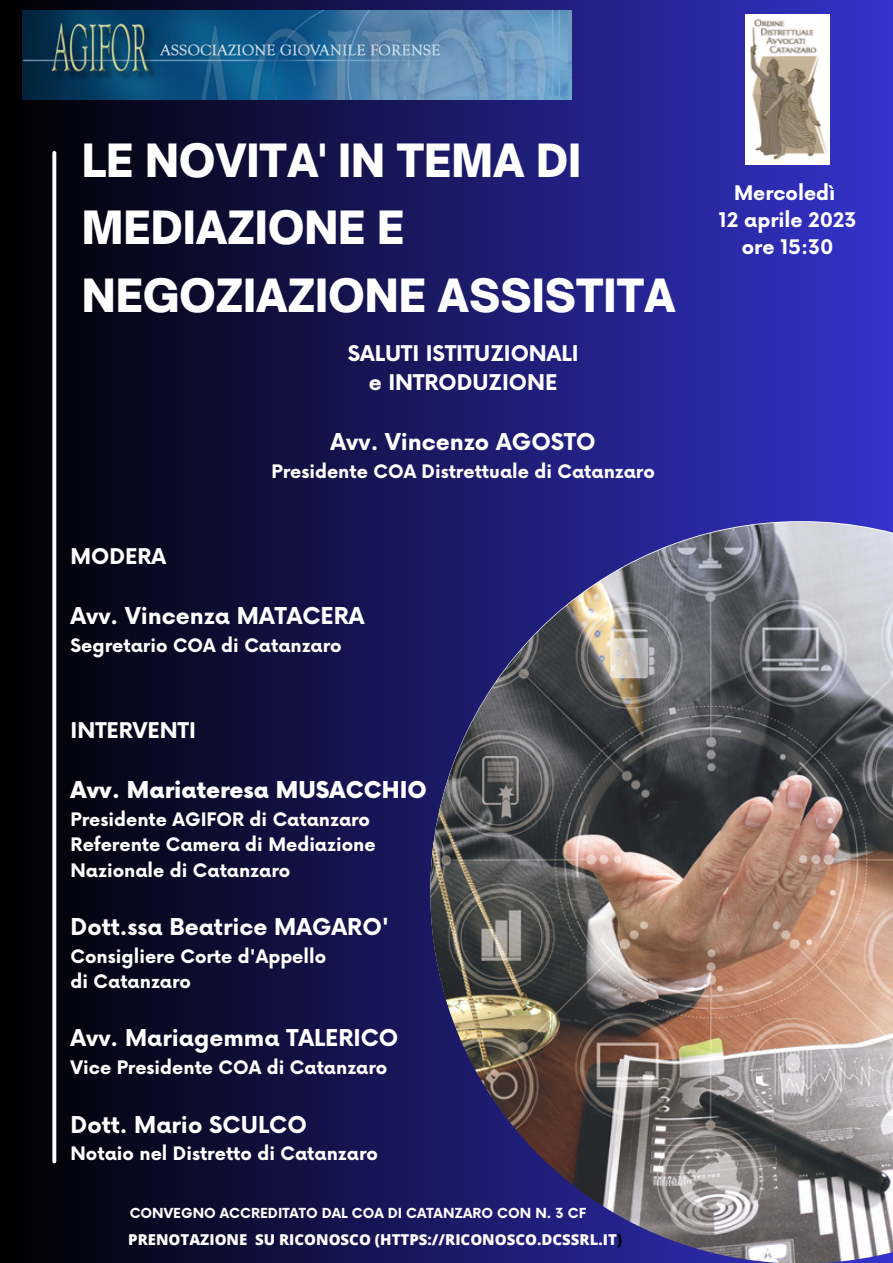
<style>
.page{position:relative;width:893px;height:1263px;background:#fff}
.page>*{position:absolute;margin:0;border:0;box-sizing:border-box;transform-origin:0 0}
.t1{font:900 43.88px/67.5px "Open Sauce One";color:#fff}
.t2{font:700 22.65px "Now";color:#fff}
.t3{font:900 22.65px "Now";color:#fff}
.t4{font:700 21.15px/29.2px "Now";color:#fff;text-align:center}
.t5{font:700 19.65px/27px "Now";color:#fff;text-align:center}
.t6{font:700 18.15px/25.3px "Now";color:#fff}
.t7{font:800 15px "Open Sans";color:#fffdfc}
.t8{font:700 13.5px "Now";color:#fffdfc}
.s1{color:#000}
</style>
<div class="page">
<div style="left:0;top:0;width:893px;height:1263px;background:linear-gradient(to right,#000100,#3533cb)"></div>
<img style="left:430px;top:522px;width:463px;height:741px">
<svg style="left:52px;top:153px;width:4px;height:1008px"></svg>
<img style="left:746px;top:14px;width:83px;height:150px">
<img style="left:22px;top:11px;width:549px;height:89px">
<h1 class="t1" style="left:82px;top:126px;width:595px">LE NOVITA' IN TEMA DI<br>MEDIAZIONE E<br>NEGOZIAZIONE ASSISTITA</h1>
<p class="t4" style="left:348px;top:340px;width:232px">SALUTI ISTITUZIONALI e INTRODUZIONE</p>
<p class="t4" style="left:71px;top:543px;width:97px">MODERA</p>
<p class="t2" style="left:330px;top:430px;width:267px">Avv. Vincenzo AGOSTO</p>
<p class="t6" style="left:271px;top:460px;width:385px">Presidente COA Distrettuale di Catanzaro</p>
<p class="t2" style="left:71px;top:604px;width:295px">Avv. Vincenza MATACERA</p>
<p class="t6" style="left:71px;top:634px;width:273px">Segretario COA di Catanzaro</p>
<p class="t4" style="left:71px;top:717px;width:127px">INTERVENTI</p>
<p class="t3" style="left:71px;top:778px;width:358px">Avv. Mariateresa MUSACCHIO</p>
<p class="t6" style="left:71px;top:808px;width:306px">Presidente AGIFOR di Catanzaro<br>Referente Camera di Mediazione<br>Nazionale di Catanzaro</p>
<p class="t2" style="left:71px;top:915px;width:320px">Dott.ssa Beatrice MAGARO'</p>
<p class="t6" style="left:71px;top:944px;width:257px">Consigliere Corte d'Appello di Catanzaro</p>
<p class="t2" style="left:71px;top:1026px;width:329px">Avv. Mariagemma TALERICO</p>
<p class="t6" style="left:71px;top:1056px;width:318px">Vice Presidente COA di Catanzaro</p>
<p class="t2" style="left:71px;top:1112px;width:238px">Dott. Mario SCULCO</p>
<p class="t6" style="left:71px;top:1142px;width:309px">Notaio nel Distretto di Catanzaro</p>
<p class="t8" style="left:130px;top:1206px;width:458px">CONVEGNO ACCREDITATO DAL COA DI CATANZARO CON N. 3 CF</p>
<p class="t7" style="left:128px;top:1229px;width:495px">PRENOTAZIONE SU RICONOSCO (HTTPS://RICONOSCO.DCSSRL.IT<span class="s1">)</span></p>
<p class="t5" style="left:719px;top:181px;width:139px">Mercoledì<br>12 aprile 2023 ore 15:30</p>
</div>
